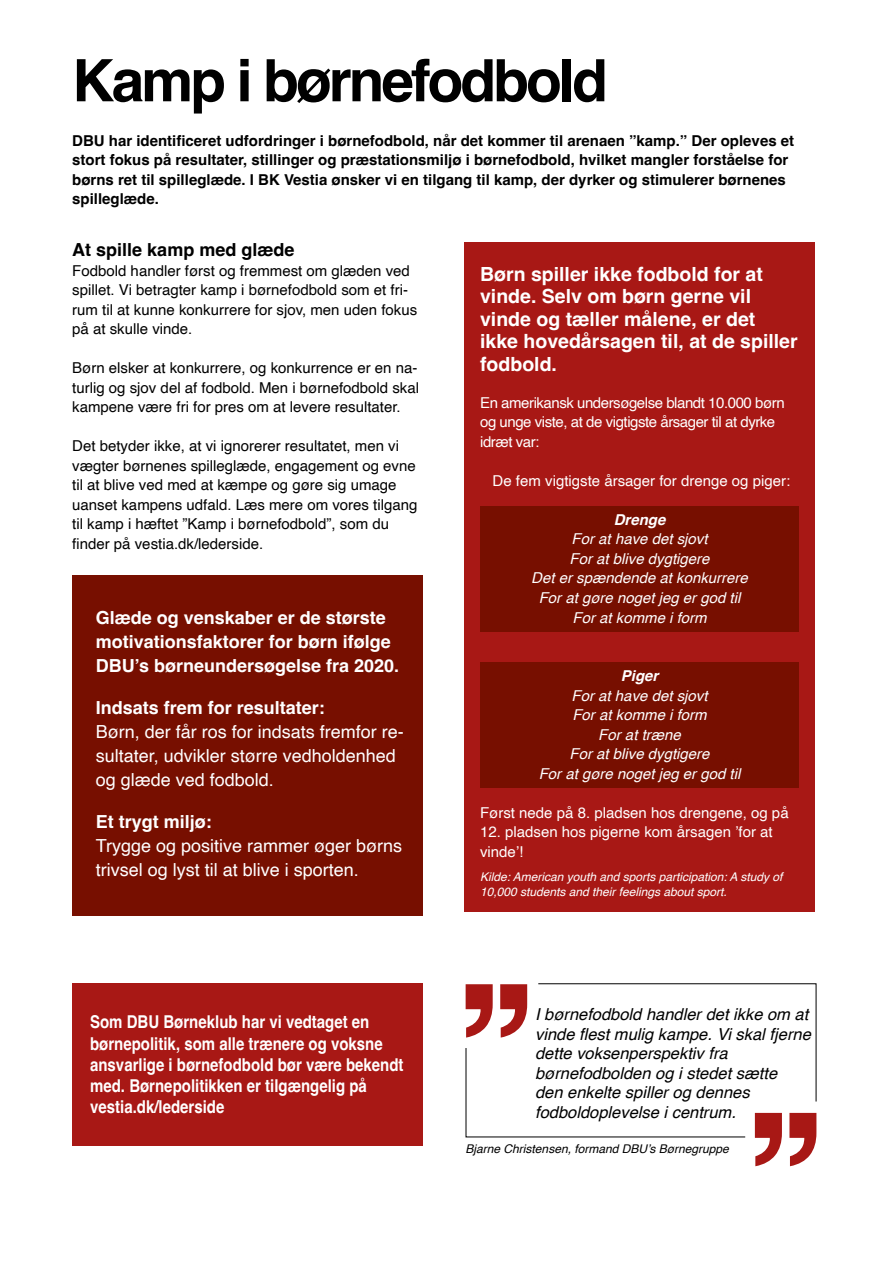
<style>
.page{position:relative;width:893px;height:1263px;background:#fff}
.page>*{position:absolute;margin:0;border:0;box-sizing:border-box;transform-origin:0 0}
.t1{font:700 58.5px "Helvetica";letter-spacing:-.05em;color:#000}
.t2{font:700 19.5px/22.5px "Helvetica";color:#fff}
.t3{font:18px/24px "Helvetica";color:#fff}
.t4{font:700 18px/24px "Helvetica";color:#fff}
.t5{font:700 18px "Helvetica";color:#000}
.t6{font:700 17.7px/21.3px "Helvetica";color:#fff;scale:.85 1}
.t7{font:italic 16.5px/19.5px "Helvetica";color:#000}
.t8{font:15px/19.5px "Helvetica";color:#000}
.t9{font:700 15px/19.5px "Helvetica";color:#000}
.t10{font:italic 15px/19.5px "Helvetica";color:#fff;text-align:center}
.t11{font:15px/19.5px "Helvetica";color:#fff}
.t12{font:15px/19.5px "Helvetica";letter-spacing:-.03em;color:#fff}
.t13{font:italic 700 15px "Helvetica";color:#fff}
.t14{font:italic 12px/14.4px "Helvetica";color:#fff}
.t15{font:italic 12px "Helvetica";color:#000}
</style>
<div class="page">
<svg style="left:465px;top:983px;width:352px;height:183px"></svg>
<div style="left:72px;top:983px;width:350px;height:163px;background:#a81815"></div>
<div style="left:464px;top:242px;width:351px;height:670px;background:#a81815"></div>
<div style="left:480px;top:506px;width:319px;height:126px;background:#770f00"></div>
<div style="left:480px;top:662px;width:319px;height:126px;background:#770f00"></div>
<div style="left:72px;top:575px;width:351px;height:340px;background:#770f00"></div>
<h1 class="t1" style="left:72px;top:45px;width:537px">Kamp i børnefodbold</h1>
<p class="t9" style="left:72px;top:132px;width:723px">DBU har identificeret udfordringer i børnefodbold, når det kommer til arenaen ”kamp.” Der opleves et stort fokus på resultater, stillinger og præstationsmiljø i børnefodbold, hvilket mangler forståelse for børns ret til spilleglæde. I BK Vestia ønsker vi en tilgang til kamp, der dyrker og stimulerer børnenes spilleglæde.</p>
<p class="t5" style="left:72px;top:239px;width:224px">At spille kamp med glæde</p>
<p class="t8" style="left:72px;top:261px;width:346px">Fodbold handler først og fremmest om glæden ved spillet. Vi betragter kamp i børnefodbold som et fri&shy;rum til at kunne konkurrere for sjov, men uden fokus på at skulle vinde.</p>
<p class="t8" style="left:72px;top:359px;width:348px;text-align:justify">Børn elsker at konkurrere, og konkurrence er en na&shy;turlig og sjov del af fodbold. Men i børnefodbold skal kampene være fri for pres om at levere resultater.</p>
<p class="t8" style="left:72px;top:437px;width:347px">Det betyder ikke, at vi ignorerer resultatet, men vi vægter børnenes spilleglæde, engagement og evne til at blive ved med at kæmpe og gøre sig umage uanset kampens udfald. Læs mere om vores tilgang til kamp i hæftet ”Kamp i børnefodbold”, som du finder på vestia.dk/lederside.</p>
<p class="t4" style="left:96px;top:607px;width:305px">Glæde og venskaber er de største motivationsfaktorer for børn ifølge<br>DBU’s børneundersøgelse fra 2020.</p>
<p class="t4" style="left:96px;top:697px;width:231px">Indsats frem for resultater:</p>
<p class="t3" style="left:96px;top:720px;width:310px">Børn, der får ros for indsats fremfor re&shy;sultater, udvikler større vedholdenhed og glæde ved fodbold.</p>
<p class="t4" style="left:96px;top:811px;width:118px">Et trygt miljø:</p>
<p class="t3" style="left:96px;top:834px;width:308px">Trygge og positive rammer øger børns trivsel og lyst til at blive i sporten.</p>
<p class="t6" style="left:90px;top:1013px;width:370px">Som DBU Børneklub har vi vedtaget en børnepolitik, som alle trænere og voksne ansvarlige i børnefodbold bør være bekendt med. Børnepolitikken er tilgængelig på vestia.dk/lederside</p>
<h2 class="t2" style="left:480px;top:265px;width:319px">Børn spiller ikke fodbold for at vinde. Selv om børn gerne vil vinde og tæller målene, er det ikke hovedårsagen til, at de spiller fodbold.</h2>
<p class="t12" style="left:480px;top:393px;width:306px">En amerikansk undersøgelse blandt 10.000 børn og unge viste, at de vigtigste årsager til at dyrke idræt var:</p>
<p class="t11" style="left:493px;top:471px;width:299px">De fem vigtigste årsager for drenge og piger:</p>
<p class="t13" style="left:614px;top:510px;width:53px">Drenge</p>
<p class="t10" style="left:531px;top:530px;width:218px">For at have det sjovt<br>For at blive dygtigere<br>Det er spændende at konkurrere<br>For at gøre noget jeg er god til<br>For at komme i form</p>
<p class="t13" style="left:621px;top:666px;width:39px">Piger</p>
<p class="t10" style="left:539px;top:686px;width:203px">For at have det sjovt<br>For at komme i form<br>For at træne<br>For at blive dygtigere<br>For at gøre noget jeg er god til</p>
<p class="t11" style="left:480px;top:803px;width:310px">Først nede på 8. pladsen hos drengene, og på</p>
<p class="t11" style="left:480px;top:822px;width:294px">12. pladsen hos pigerne kom årsagen ’for at vinde’!</p>
<p class="t14" style="left:480px;top:870px;width:304px">Kilde: American youth and sports participation: A study of<br>10,000 students and their feelings about sport.</p>
<p class="t7" style="left:535px;top:1005px;width:277px">I børnefodbold handler det ikke om at vinde flest mulig kampe. Vi skal fjerne dette voksenperspektiv fra børnefodbolden og i stedet sætte<br>den enkelte spiller og dennes fodboldoplevelse i centrum.</p>
<p class="t15" style="left:466px;top:1139px;width:265px">Bjarne Christensen, formand DBU’s Børnegruppe</p>
</div>
